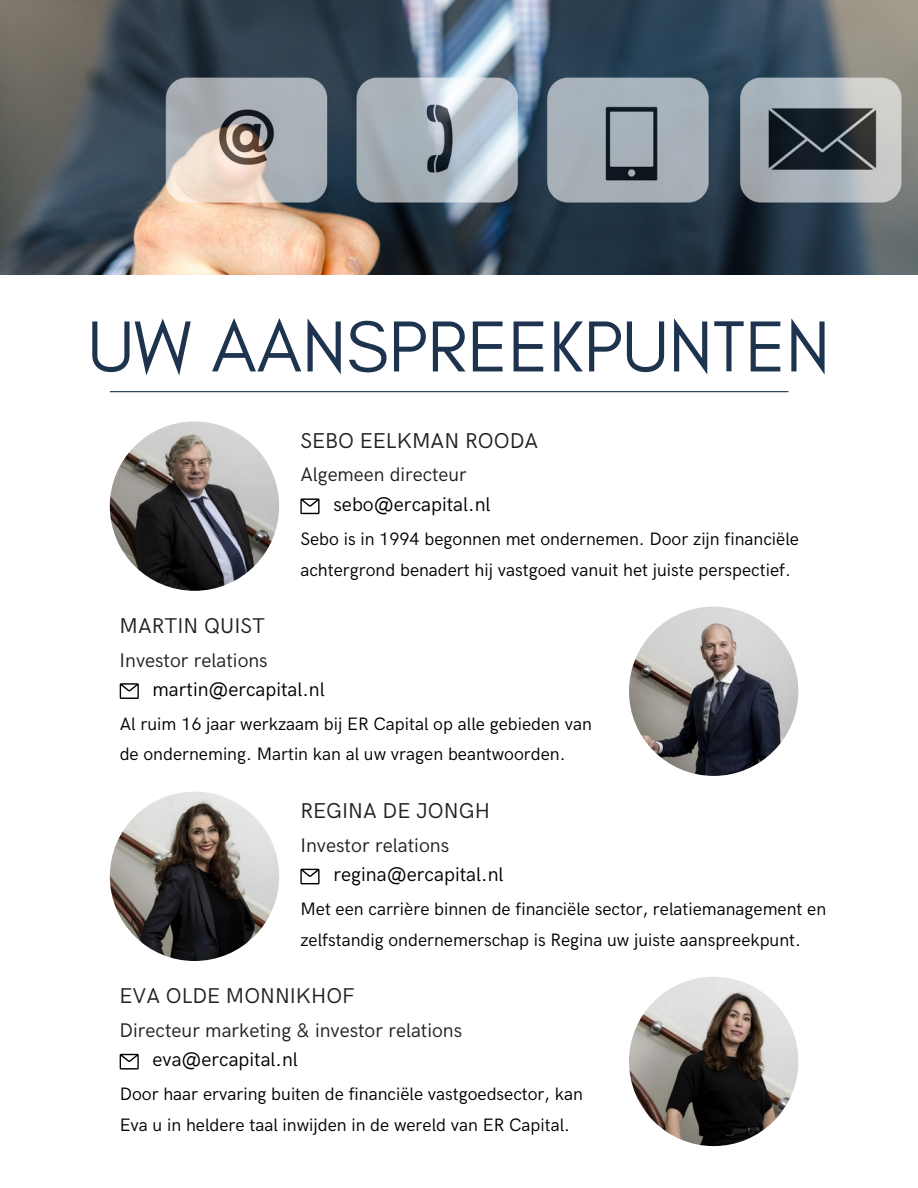
<style>
.page{position:relative;width:918px;height:1188px;background:#fff}
.page>*{position:absolute;margin:0;border:0;box-sizing:border-box;transform-origin:0 0}
.t1{font:73.5px "Glacial Indifference";color:#1e344e}
.t2{font:21.6px "HK Grotesk";color:#22211f}
.t3{font:21.45px "HK Grotesk";color:#22211f}
.t4{font:19.95px "HK Grotesk";color:#000}
.t5{font:19.95px "HK Grotesk";color:#22211f}
.t6{font:19.8px "HK Grotesk";color:#22211f}
.t7{font:19.8px "HK Grotesk";color:#000}
.t8{font:19.65px "HK Grotesk";color:#22211f}
.t9{font:18px/30.3px "HK Grotesk";color:#000}
</style>
<div class="page">
<img style="left:0;top:0;width:918px;height:275px">
<svg style="left:300px;top:498px;width:20px;height:16px"></svg>
<svg style="left:120px;top:683px;width:19px;height:16px"></svg>
<img style="left:110px;top:792px;width:169px;height:169px;border-radius:50%">
<svg style="left:300px;top:869px;width:20px;height:15px"></svg>
<hr style="left:110px;top:391px;width:679px;height:1px;background:#1e344e">
<img style="left:110px;top:421px;width:169px;height:170px;border-radius:50%">
<img style="left:629px;top:607px;width:169px;height:169px;border-radius:50%">
<svg style="left:120px;top:1054px;width:19px;height:16px"></svg>
<img style="left:629px;top:977px;width:169px;height:169px;border-radius:50%">
<h1 class="t1" style="left:88px;top:302px;width:744px">UW AANSPREEKPUNTEN</h1>
<p class="t2" style="left:300px;top:428px;width:239px">SEBO EELKMAN ROODA</p>
<p class="t8" style="left:300px;top:464px;width:168px">Algemeen directeur</p>
<h3 class="t4" style="left:334px;top:493px;width:159px">sebo@ercapital.nl</h3>
<h2 class="t9" style="left:300px;top:525px;width:500px">Sebo is in 1994 begonnen met ondernemen. Door zijn financiële achtergrond benadert hij vastgoed vanuit het juiste perspectief.</h2>
<h2 class="t3" style="left:120px;top:614px;width:147px">MARTIN QUIST</h2>
<h3 class="t6" style="left:120px;top:649px;width:150px">Investor relations</h3>
<h3 class="t7" style="left:153px;top:678px;width:174px">martin@ercapital.nl</h3>
<h3 class="t9" style="left:120px;top:709px;width:474px">Al ruim 16 jaar werkzaam bij ER Capital op alle gebieden van de onderneming. Martin kan al uw vragen beantwoorden.</h3>
<h3 class="t2" style="left:300px;top:798px;width:191px">REGINA DE JONGH</h3>
<h2 class="t5" style="left:300px;top:834px;width:150px">Investor relations</h2>
<h3 class="t4" style="left:334px;top:863px;width:172px">regina@ercapital.nl</h3>
<p class="t9" style="left:300px;top:895px;width:527px">Met een carrière binnen de financiële sector, relatiemanagement en zelfstandig ondernemerschap is Regina uw juiste aanspreekpunt.</p>
<h3 class="t3" style="left:120px;top:984px;width:237px">EVA OLDE MONNIKHOF</h3>
<h3 class="t6" style="left:120px;top:1019px;width:344px">Directeur marketing &amp; investor relations</h3>
<h2 class="t7" style="left:153px;top:1048px;width:147px">eva@ercapital.nl</h2>
<p class="t9" style="left:120px;top:1080px;width:465px">Door haar ervaring buiten de financiële vastgoedsector, kan<br>Eva u in heldere taal inwijden in de wereld van ER Capital.</p>
</div>
